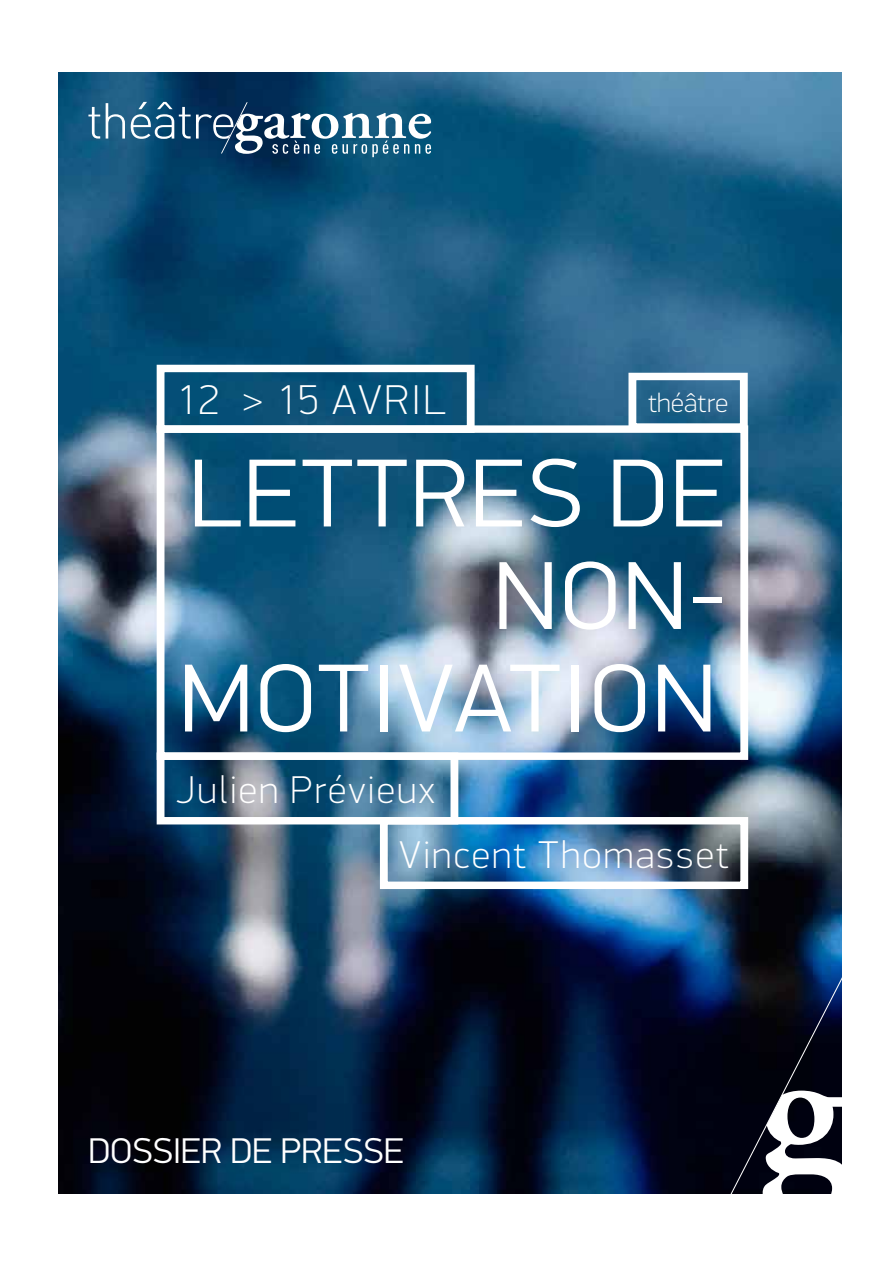
<style>
.page{position:relative;width:893px;height:1263px;background:#fff}
.page>*{position:absolute;margin:0;border:0;box-sizing:border-box;transform-origin:0 0}
.t1{font:300 96.9px/102.4px "PF Din Display Pro";letter-spacing:.02em;color:#fff;text-align:right;scale:1.05 1}
.t2{font:100 41.7px "PF Din Display Pro";letter-spacing:.05em;color:#fff;scale:1.05 1}
.t3{font:100 38.85px "PF Din Display Pro";letter-spacing:.05em;color:#fff}
.t4{font:300 35.85px "PF Din Display Pro";color:#fff}
.t5{font:100 27px "PF Din Display Pro";color:#fff;scale:1.05 1}
</style>
<div class="page">
<img style="left:59px;top:72px;width:782px;height:1121px">
<svg style="left:88px;top:107px;width:12px;height:32px"></svg>
<svg style="left:106px;top:103px;width:19px;height:36px"></svg>
<svg style="left:131px;top:102px;width:300px;height:55px"></svg>
<svg style="left:709px;top:961px;width:132px;height:233px;background:#242839"></svg>
<div style="left:157px;top:365px;width:317px;height:68px;border:8px solid #fff"></div>
<div style="left:157px;top:425px;width:591px;height:335px;border:8px solid #fff"></div>
<svg style="left:625px;top:369px;width:127px;height:65px"></svg>
<div style="left:380px;top:817px;width:368px;height:72px;border:8px solid #fff"></div>
<div style="left:157px;top:752px;width:301px;height:72px;border:8px solid #fff"></div>
<p class="t2" style="left:176px;top:376px;width:258px">12 &gt; 15 AVRIL</p>
<p class="t5" style="left:648px;top:387px;width:78px">théâtre</p>
<h1 class="t1" style="left:179px;top:444px;width:523px">LETTRES DE<br>NON-<br>MOTIVATION</h1>
<p class="t3" style="left:176px;top:767px;width:261px">Julien Prévieux</p>
<p class="t3" style="left:399px;top:832px;width:331px">Vincent Thomasset</p>
<p class="t4" style="left:88px;top:1131px;width:317px">DOSSIER DE PRESSE</p>
</div>
